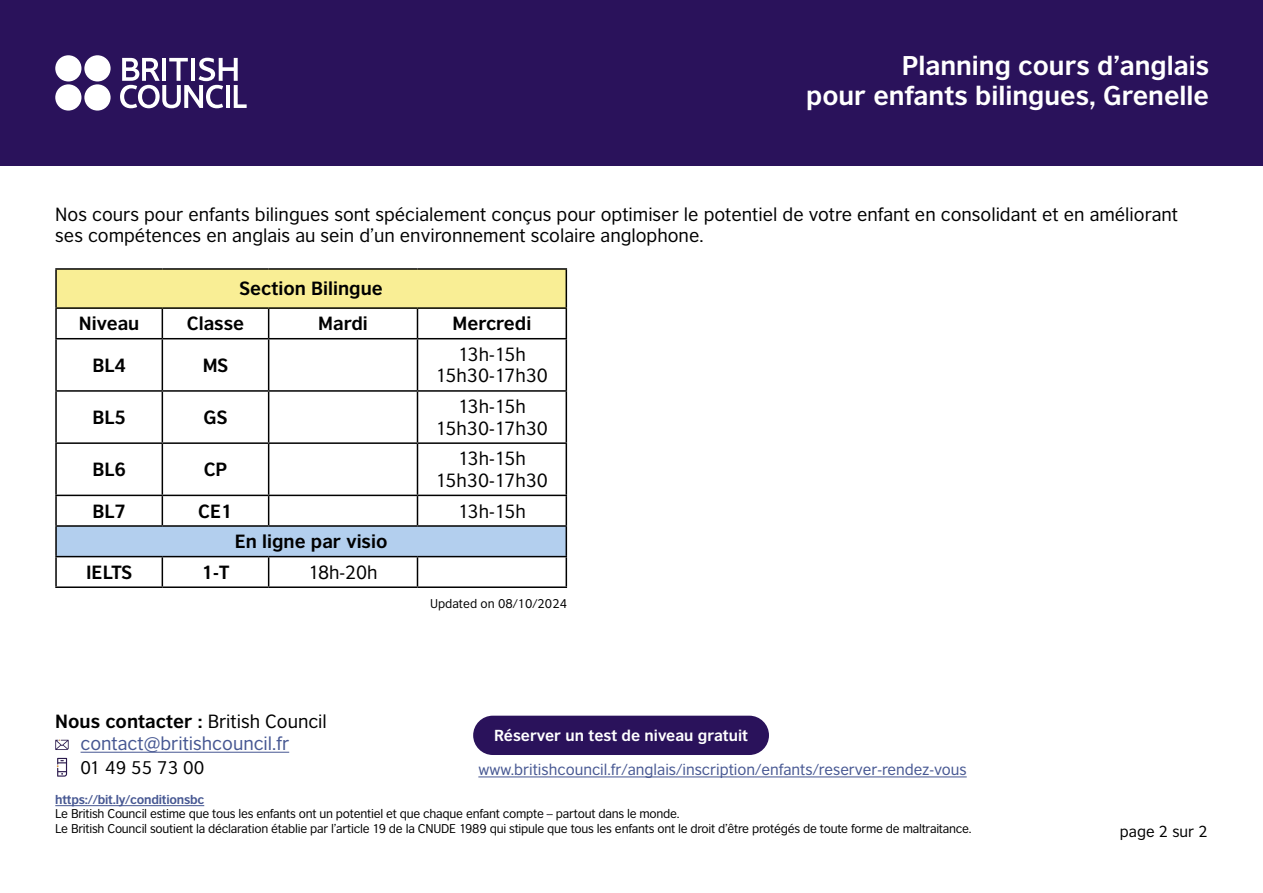
<style>
.page{position:relative;width:1263px;height:893px;background:#fff}
.page>*{position:absolute;margin:0;border:0;box-sizing:border-box;transform-origin:0 0}
.t1{font:700 25.5px/30.6px "British Council Sans";color:#fff;text-align:right}
.t2{font:18px/21.6px "British Council Sans";color:#000;text-align:center}
.t3{font:700 18px "British Council Sans";color:#000}
.t4{font:18px/21.6px "British Council Sans";color:#465792}
.t5{font:17.25px "British Council Sans";color:#000}
.t6{font:15px "British Council Sans";color:#465792}
.t7{font:700 15px "British Council Sans";color:#fff}
.t8{font:15px "British Council Sans";color:#000}
.t9{font:12px/14.4px "British Council Sans";letter-spacing:-.02em;color:#000}
.t10{font:700 12px "British Council Sans";letter-spacing:-.02em;color:#465792}
.t11{font:12px "British Council Sans";color:#000}
.s1{font-weight:700;color:#000}
.s2{color:#000}
</style>
<div class="page">
<hr style="left:55px;top:805px;width:149px;height:1px;background:#465792">
<hr style="left:81px;top:752px;width:208px;height:1px;background:#465792">
<svg style="left:55px;top:739px;width:14px;height:11px"></svg>
<svg style="left:57px;top:758px;width:10px;height:19px"></svg>
<div style="left:473px;top:716px;width:296px;height:39px;background:#2a125b;border-radius:20px"></div>
<hr style="left:478px;top:777px;width:489px;height:1px;background:#465792">
<div style="left:56px;top:269px;width:510px;height:39px;background:#f9ee95"></div>
<div style="left:56px;top:526px;width:510px;height:31px;background:#b3cfee"></div>
<hr style="left:55px;top:268px;width:107px;height:2px;background:#000">
<hr style="left:55px;top:270px;width:2px;height:37px;background:#000">
<hr style="left:162px;top:268px;width:107px;height:2px;background:#000">
<hr style="left:269px;top:268px;width:148px;height:2px;background:#000">
<hr style="left:417px;top:268px;width:150px;height:2px;background:#000">
<hr style="left:566px;top:270px;width:1px;height:37px;background:#000">
<hr style="left:55px;top:307px;width:107px;height:2px;background:#000">
<hr style="left:55px;top:309px;width:2px;height:29px;background:#000">
<hr style="left:162px;top:307px;width:107px;height:2px;background:#000">
<svg style="left:162px;top:309px;width:1px;height:29px"></svg>
<hr style="left:269px;top:307px;width:148px;height:2px;background:#000">
<svg style="left:268px;top:309px;width:1px;height:29px"></svg>
<hr style="left:417px;top:307px;width:150px;height:2px;background:#000">
<svg style="left:417px;top:309px;width:1px;height:29px"></svg>
<svg style="left:566px;top:309px;width:1px;height:29px"></svg>
<hr style="left:55px;top:338px;width:107px;height:1px;background:#000">
<hr style="left:55px;top:339px;width:2px;height:51px;background:#000">
<hr style="left:162px;top:338px;width:107px;height:1px;background:#000">
<hr style="left:162px;top:339px;width:1px;height:51px;background:#000">
<hr style="left:269px;top:338px;width:148px;height:1px;background:#000">
<hr style="left:268px;top:339px;width:1px;height:51px;background:#000">
<hr style="left:417px;top:338px;width:150px;height:1px;background:#000">
<hr style="left:417px;top:339px;width:1px;height:51px;background:#000">
<hr style="left:566px;top:339px;width:1px;height:51px;background:#000">
<hr style="left:55px;top:390px;width:107px;height:2px;background:#000">
<hr style="left:55px;top:392px;width:2px;height:50px;background:#000">
<hr style="left:162px;top:390px;width:107px;height:2px;background:#000">
<hr style="left:162px;top:392px;width:1px;height:50px;background:#000">
<hr style="left:269px;top:390px;width:148px;height:2px;background:#000">
<hr style="left:268px;top:392px;width:1px;height:50px;background:#000">
<hr style="left:417px;top:390px;width:150px;height:2px;background:#000">
<hr style="left:417px;top:392px;width:1px;height:50px;background:#000">
<hr style="left:566px;top:392px;width:1px;height:50px;background:#000">
<hr style="left:55px;top:442px;width:107px;height:2px;background:#000">
<hr style="left:55px;top:444px;width:2px;height:51px;background:#000">
<hr style="left:162px;top:442px;width:107px;height:2px;background:#000">
<hr style="left:162px;top:444px;width:1px;height:51px;background:#000">
<hr style="left:269px;top:442px;width:148px;height:2px;background:#000">
<hr style="left:268px;top:444px;width:1px;height:51px;background:#000">
<hr style="left:417px;top:442px;width:150px;height:2px;background:#000">
<hr style="left:417px;top:444px;width:1px;height:51px;background:#000">
<hr style="left:566px;top:444px;width:1px;height:51px;background:#000">
<hr style="left:55px;top:495px;width:107px;height:1px;background:#000">
<hr style="left:55px;top:496px;width:2px;height:29px;background:#000">
<hr style="left:162px;top:495px;width:107px;height:1px;background:#000">
<svg style="left:162px;top:496px;width:1px;height:29px"></svg>
<hr style="left:269px;top:495px;width:148px;height:1px;background:#000">
<svg style="left:268px;top:496px;width:1px;height:29px"></svg>
<hr style="left:417px;top:495px;width:150px;height:1px;background:#000">
<svg style="left:417px;top:496px;width:1px;height:29px"></svg>
<hr style="left:55px;top:525px;width:107px;height:2px;background:#000">
<hr style="left:55px;top:527px;width:2px;height:29px;background:#000">
<hr style="left:162px;top:525px;width:107px;height:2px;background:#000">
<hr style="left:269px;top:525px;width:148px;height:2px;background:#000">
<hr style="left:417px;top:525px;width:150px;height:2px;background:#000">
<hr style="left:55px;top:556px;width:107px;height:1px;background:#000">
<hr style="left:55px;top:557px;width:2px;height:29px;background:#000">
<hr style="left:162px;top:556px;width:107px;height:1px;background:#000">
<svg style="left:162px;top:557px;width:1px;height:29px"></svg>
<hr style="left:269px;top:556px;width:148px;height:1px;background:#000">
<svg style="left:268px;top:557px;width:1px;height:29px"></svg>
<hr style="left:417px;top:556px;width:150px;height:1px;background:#000">
<svg style="left:417px;top:557px;width:1px;height:29px"></svg>
<svg style="left:566px;top:496px;width:1px;height:90px"></svg>
<hr style="left:55px;top:586px;width:107px;height:2px;background:#000">
<hr style="left:162px;top:586px;width:107px;height:2px;background:#000">
<hr style="left:269px;top:586px;width:148px;height:2px;background:#000">
<hr style="left:417px;top:586px;width:150px;height:2px;background:#000">
<div style="left:0;top:0;width:1263px;height:166px;background:#2a125b"></div>
<svg style="left:120px;top:58px;width:127px;height:50px"></svg>
<div style="left:84px;top:55px;width:27px;height:26px;background:#fff;border-radius:50%"></div>
<div style="left:55px;top:55px;width:26px;height:26px;background:#fff;border-radius:50%"></div>
<div style="left:84px;top:84px;width:27px;height:27px;background:#fff;border-radius:50%"></div>
<div style="left:55px;top:84px;width:26px;height:27px;background:#fff;border-radius:50%"></div>
<h1 class="t1" style="left:806px;top:47px;width:405px">Planning cours d’anglais<br>pour enfants bilingues, Grenelle</h1>
<p class="t2" style="left:55px;top:202px;width:1124px;text-align:left">Nos cours pour enfants bilingues sont spécialement conçus pour optimiser le potentiel de votre enfant en consolidant et en améliorant ses compétences en anglais au sein d’un environnement scolaire anglophone.</p>
<p class="t3" style="left:240px;top:273px;width:145px">Section Bilingue</p>
<p class="t3" style="left:79px;top:308px;width:62px">Niveau</p>
<p class="t3" style="left:187px;top:308px;width:59px">Classe</p>
<p class="t3" style="left:318px;top:308px;width:51px">Mardi</p>
<p class="t3" style="left:452px;top:308px;width:80px">Mercredi</p>
<p class="t3" style="left:92px;top:349px;width:35px">BL4</p>
<p class="t3" style="left:203px;top:349px;width:27px">MS</p>
<p class="t2" style="left:436px;top:342px;width:113px">13h-15h<br>15h30-17h30</p>
<p class="t3" style="left:92px;top:401px;width:35px">BL5</p>
<p class="t3" style="left:204px;top:401px;width:25px">GS</p>
<p class="t2" style="left:436px;top:394px;width:113px">13h-15h<br>15h30-17h30</p>
<p class="t3" style="left:92px;top:453px;width:35px">BL6</p>
<p class="t3" style="left:204px;top:453px;width:25px">CP</p>
<p class="t2" style="left:436px;top:446px;width:113px">13h-15h<br>15h30-17h30</p>
<p class="t3" style="left:92px;top:495px;width:35px">BL7</p>
<p class="t3" style="left:198px;top:495px;width:36px">CE1</p>
<p class="t2" style="left:458px;top:498px;width:69px">13h-15h</p>
<p class="t3" style="left:235px;top:525px;width:154px">En ligne par visio</p>
<p class="t3" style="left:86px;top:556px;width:48px">IELTS</p>
<p class="t3" style="left:202px;top:556px;width:29px">1-T</p>
<p class="t2" style="left:308px;top:560px;width:71px">18h-20h</p>
<p class="t4" style="left:81px;top:709px;width:248px;text-indent:-25px"><span class="s1">Nous contacter :</span> <span class="s2">British Council </span>contact@britishcouncil.fr</p>
<p class="t5" style="left:81px;top:753px;width:125px">01 49 55 73 00</p>
<p class="t11" style="left:430px;top:594px;width:139px">Updated on 08/10/2024</p>
<p class="t7" style="left:494px;top:722px;width:255px">Réserver un test de niveau gratuit</p>
<p class="t6" style="left:478px;top:757px;width:490px">www.britishcouncil.fr/anglais/inscription/enfants/reserver-rendez-vous</p>
<p class="t10" style="left:55px;top:789px;width:150px">https://bit.ly/conditionsbc</p>
<p class="t9" style="left:55px;top:806px;width:918px">Le British Council estime que tous les enfants ont un potentiel et que chaque enfant compte – partout dans le monde.<br>Le British Council soutient la déclaration établie par l’article 19 de la CNUDE 1989 qui stipule que tous les enfants ont le droit d’être protégés de toute forme de maltraitance.</p>
<p class="t8" style="left:1120px;top:819px;width:89px">page 2 sur 2</p>
</div>
